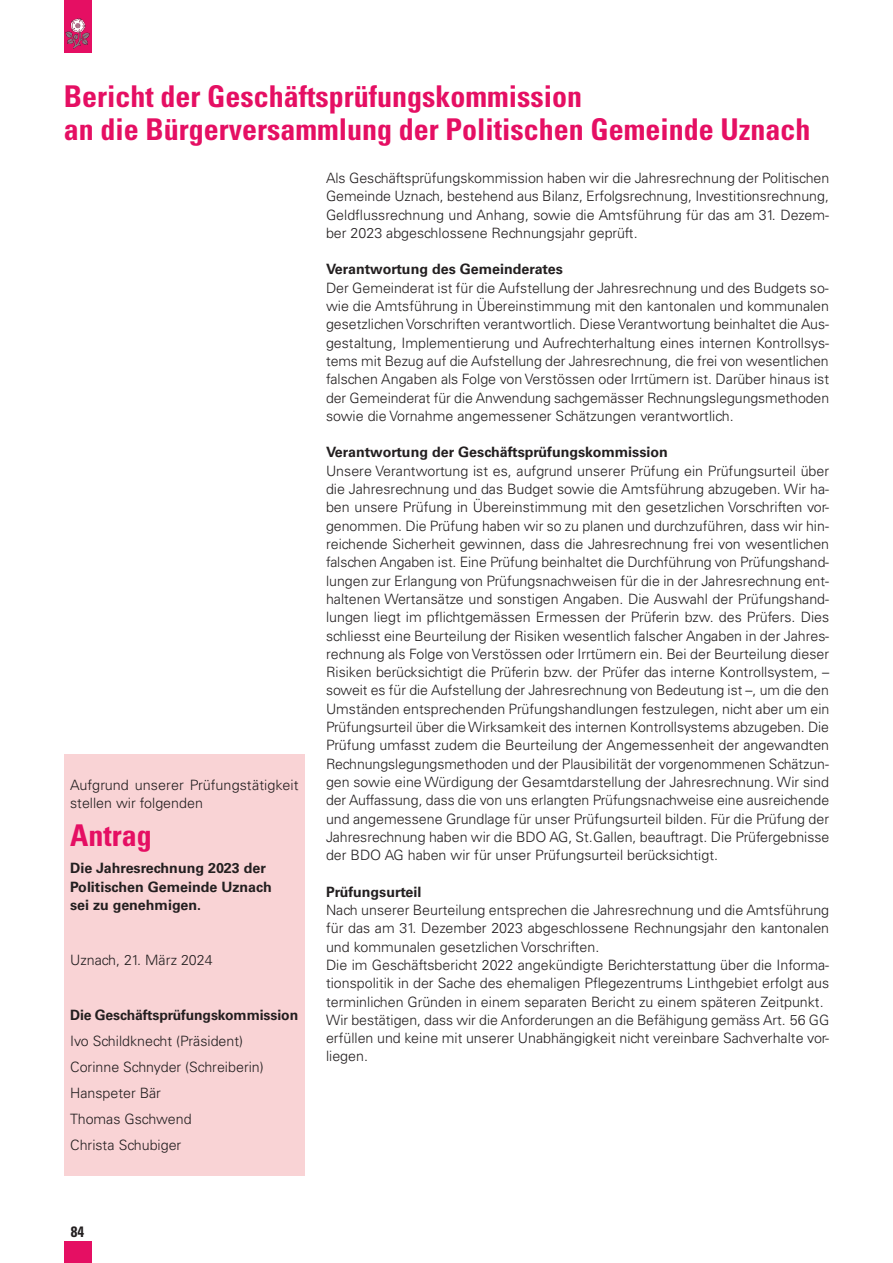
<style>
.page{position:relative;width:893px;height:1263px;background:#fff}
.page>*{position:absolute;margin:0;border:0;box-sizing:border-box;transform-origin:0 0}
.t1{font:700 condensed 30px/33px "Univers LT Std";color:#e50f63}
.t2{font:700 condensed 15px "Univers LT Std";color:#231f20}
.t3{font:300 14.25px/18.3px "Univers LT Std";color:#231f20;text-align:justify}
.t4{font:700 14.25px/18.3px "Univers LT Std";color:#231f20}
</style>
<div class="page">
<div style="left:64px;top:0;width:27px;height:53px;background:#e50f63"></div>
<svg style="left:65px;top:18px;width:25px;height:31px"></svg>
<div style="left:64px;top:1242px;width:27px;height:21px;background:#e50f63"></div>
<div style="left:64px;top:754px;width:241px;height:421px;background:#f9d3d5"></div>
<h1 class="t1" style="left:64px;top:79px;width:748px">Bericht der Geschäftsprüfungskommission<br>an die Bürgerversammlung der Politischen Gemeinde Uznach</h1>
<p class="t3" style="left:326px;top:169px;width:505px">Als Geschäftsprüfungskommission haben wir die Jahresrechnung der Politischen Gemeinde Uznach, bestehend aus Bilanz, Erfolgsrechnung, Investitionsrechnung, Geldflussrechnung und Anhang, sowie die Amtsführung für das am 31. Dezem&shy;ber 2023 abgeschlossene Rechnungsjahr geprüft.</p>
<p class="t4" style="left:326px;top:260px;width:238px">Verantwortung des Gemeinderates</p>
<p class="t3" style="left:326px;top:279px;width:505px">Der Gemeinderat ist für die Aufstellung der Jahresrechnung und des Budgets so&shy;wie die Amtsführung in Übereinstimmung mit den kantonalen und kommunalen gesetzlichen Vorschriften verantwortlich. Diese Verantwortung beinhaltet die Aus&shy;gestaltung, Implementierung und Aufrechterhaltung eines internen Kontrollsys&shy;tems mit Bezug auf die Aufstellung der Jahresrechnung, die frei von wesentlichen falschen Angaben als Folge von Verstössen oder Irrtümern ist. Darüber hinaus ist der Gemeinderat für die Anwendung sachgemässer Rechnungslegungsmethoden sowie die Vornahme angemessener Schätzungen verantwortlich.</p>
<p class="t4" style="left:326px;top:443px;width:343px">Verantwortung der Geschäftsprüfungskommission</p>
<p class="t3" style="left:326px;top:462px;width:505px">Unsere Verantwortung ist es, aufgrund unserer Prüfung ein Prüfungsurteil über die Jahresrechnung und das Budget sowie die Amtsführung abzugeben. Wir ha&shy;ben unsere Prüfung in Übereinstimmung mit den gesetzlichen Vorschriften vor&shy;genommen. Die Prüfung haben wir so zu planen und durchzuführen, dass wir hin&shy;reichende Sicherheit gewinnen, dass die Jahresrechnung frei von wesentlichen falschen Angaben ist. Eine Prüfung beinhaltet die Durchführung von Prüfungshand&shy;lungen zur Erlangung von Prüfungsnachweisen für die in der Jahresrechnung ent&shy;haltenen Wertansätze und sonstigen Angaben. Die Auswahl der Prüfungshand&shy;lungen liegt im pflichtgemässen Ermessen der Prüferin bzw. des Prüfers. Dies schliesst eine Beurteilung der Risiken wesentlich falscher Angaben in der Jahres&shy;rechnung als Folge von Verstössen oder Irrtümern ein. Bei der Beurteilung dieser Risiken berücksichtigt die Prüferin bzw. der Prüfer das interne Kontrollsystem, – soweit es für die Aufstellung der Jahresrechnung von Bedeutung ist –, um die den Umständen entsprechenden Prüfungshandlungen festzulegen, nicht aber um ein Prüfungsurteil über die Wirksamkeit des internen Kontrollsystems abzugeben. Die Prüfung umfasst zudem die Beurteilung der Angemessenheit der angewandten Rechnungslegungsmethoden und der Plausibilität der vorgenommenen Schätzun&shy;gen sowie eine Würdigung der Gesamtdarstellung der Jahresrechnung. Wir sind der Auffassung, dass die von uns erlangten Prüfungsnachweise eine ausreichende und angemessene Grundlage für unser Prüfungsurteil bilden. Für die Prüfung der Jahresrechnung haben wir die BDO AG, St.Gallen, beauftragt. Die Prüfergebnisse der BDO AG haben wir für unser Prüfungsurteil berücksichtigt.</p>
<p class="t4" style="left:326px;top:883px;width:97px">Prüfungsurteil</p>
<p class="t3" style="left:326px;top:901px;width:505px;text-align:left">Nach unserer Beurteilung entsprechen die Jahresrechnung und die Amtsführung für das am 31. Dezember 2023 abgeschlossene Rechnungsjahr den kantonalen und kommunalen gesetzlichen Vorschriften.<br>Die im Geschäftsbericht 2022 angekündigte Berichterstattung über die Informa&shy;tionspolitik in der Sache des ehemaligen Pflegezentrums Linthgebiet erfolgt aus terminlichen Gründen in einem separaten Bericht zu einem späteren Zeitpunkt.<br>Wir bestätigen, dass wir die Anforderungen an die Befähigung gemäss Art. 56 GG erfüllen und keine mit unserer Unabhängigkeit nicht vereinbare Sachverhalte vor&shy;liegen.</p>
<p class="t3" style="left:70px;top:776px;width:230px">Aufgrund unserer Prüfungstätigkeit stellen wir folgenden</p>
<h1 class="t1" style="left:70px;top:819px;width:83px">Antrag</h1>
<p class="t4" style="left:70px;top:859px;width:203px">Die Jahresrechnung 2023 der<br>Politischen Gemeinde Uznach sei zu genehmigen.</p>
<p class="t3" style="left:70px;top:951px;width:144px">Uznach, 21. März 2024</p>
<p class="t4" style="left:70px;top:1006px;width:230px">Die Geschäftsprüfungskommission</p>
<p class="t3" style="left:70px;top:1028px;width:195px;line-height:26px;text-align:left">Ivo Schildknecht (Präsident)<br>Corinne Schnyder (Schreiberin)<br>Hanspeter Bär<br>Thomas Gschwend<br>Christa Schubiger</p>
<p class="t2" style="left:71px;top:1223px;width:15px">84</p>
</div>
